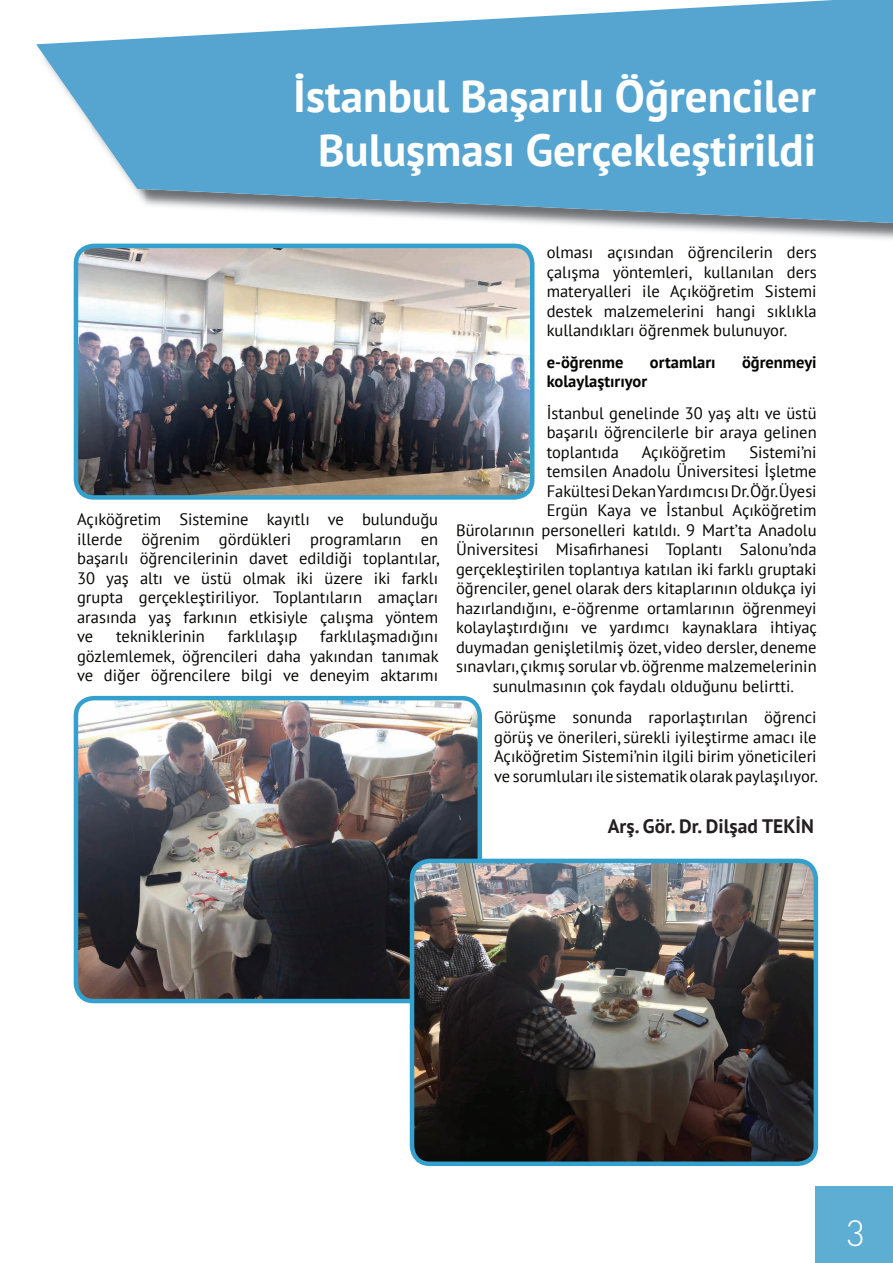
<style>
.page{position:relative;width:893px;height:1263px;background:#fff}
.page>*{position:absolute;margin:0;border:0;box-sizing:border-box;transform-origin:0 0}
.t1{font:700 45px/54px "PT Sans";color:#fff;text-align:center}
.t2{font:300 36px "DIN Pro";color:#fff}
.t3{font:700 19.5px "PT Sans";color:#231f20}
.t4{font:16.5px/19.5px "PT Sans";color:#040503;text-align:justify}
.t5{font:700 16.5px "PT Sans";color:#040503}
</style>
<div class="page">
<img style="left:76px;top:701px;width:401px;height:300px">
<div style="left:74px;top:696px;width:408px;height:307px;border:4px solid #33a0cd;border-radius:18px"></div>
<div style="left:816px;top:1187px;width:77px;height:76px;background:#5eadd3"></div>
<svg style="left:36px;top:0;width:857px;height:223px;fill:#56a5d0"></svg>
<img style="left:76px;top:246px;width:456px;height:249px">
<div style="left:74px;top:244px;width:460px;height:256px;border:4px solid #33a0cd;border-radius:18px"></div>
<img style="left:412px;top:861px;width:401px;height:300px">
<div style="left:410px;top:859px;width:408px;height:307px;border:4px solid #33a0cd;border-radius:18px"></div>
<h1 class="t1" style="left:293px;top:68px;width:524px">İstanbul Başarılı Öğrenciler<br>Buluşması Gerçekleştirildi</h1>
<p class="t4" style="left:77px;top:509px;width:364px">Açıköğretim Sistemine kayıtlı ve bulunduğu illerde öğrenim gördükleri programların en başarılı öğrencilerinin davet edildiği toplantılar, 30 yaş altı ve üstü olmak iki üzere iki farklı grupta gerçekleştiriliyor. Toplantıların amaçları arasında yaş farkının etkisiyle çalışma yöntem ve</p>
<p class="t4" style="left:77px;top:626px;width:363px;text-indent:243px">farklılaşmadığını gözlemlemek, öğrencileri daha yakından tanımak ve diğer öğrencilere bilgi ve deneyim aktarımı</p>
<p class="t4" style="left:116px;top:626px;width:90px">tekniklerinin</p>
<p class="t4" style="left:228px;top:626px;width:71px">farklılaşıp</p>
<p class="t4" style="left:547px;top:242px;width:272px">olması açısından öğrencilerin ders çalışma yöntemleri, kullanılan ders materyalleri ile Açıköğretim Sistemi destek malzemelerini hangi sıklıkla kullandıkları öğrenmek bulunuyor.</p>
<p class="t5" style="left:547px;top:351px;width:78px">e-öğrenme</p>
<p class="t5" style="left:650px;top:351px;width:67px">ortamları</p>
<p class="t5" style="left:742px;top:351px;width:76px">öğrenmeyi</p>
<p class="t5" style="left:547px;top:370px;width:102px">kolaylaştırıyor</p>
<p class="t4" style="left:547px;top:403px;width:272px">İstanbul genelinde 30 yaş altı ve üstü başarılı öğrencilerle bir araya gelinen toplantıda</p>
<p class="t4" style="left:642px;top:442px;width:86px">Açıköğretim</p>
<p class="t4" style="left:749px;top:442px;width:69px">Sistemi’ni</p>
<p class="t4" style="left:547px;top:461px;width:272px">temsilen Anadolu Üniversitesi İşletme</p>
<p class="t4" style="left:547px;top:481px;width:272px">Fakültesi Dekan Yardımcısı Dr.Öğr.Üyesi</p>
<p class="t4" style="left:547px;top:500px;width:272px">Ergün Kaya ve İstanbul Açıköğretim</p>
<p class="t4" style="left:456px;top:520px;width:362px">Bürolarının personelleri katıldı. 9 Mart’ta Anadolu</p>
<p class="t4" style="left:456px;top:539px;width:362px">Üniversitesi Misafirhanesi Toplantı Salonu’nda</p>
<p class="t4" style="left:456px;top:559px;width:362px">gerçekleştirilen toplantıya katılan iki farklı gruptaki</p>
<p class="t4" style="left:456px;top:578px;width:362px">öğrenciler, genel olarak ders kitaplarının oldukça iyi</p>
<p class="t4" style="left:456px;top:598px;width:362px">hazırlandığını, e-öğrenme ortamlarının öğrenmeyi</p>
<p class="t4" style="left:456px;top:617px;width:362px">kolaylaştırdığını ve yardımcı kaynaklara ihtiyaç</p>
<p class="t4" style="left:456px;top:637px;width:362px">duymadan genişletilmiş özet, video dersler, deneme</p>
<p class="t4" style="left:456px;top:656px;width:362px">sınavları, çıkmış sorular vb. öğrenme malzemelerinin</p>
<p class="t4" style="left:493px;top:676px;width:303px">sunulmasının çok faydalı olduğunu belirtti.</p>
<p class="t4" style="left:494px;top:707px;width:325px">Görüşme sonunda raporlaştırılan öğrenci görüş ve önerileri, sürekli iyileştirme amacı ile Açıköğretim Sistemi’nin ilgili birim yöneticileri ve sorumluları ile sistematik olarak paylaşılıyor.</p>
<p class="t3" style="left:608px;top:813px;width:208px">Arş. Gör. Dr. Dilşad TEKİN</p>
<h2 class="t2" style="left:846px;top:1205px;width:20px">3</h2>
</div>
